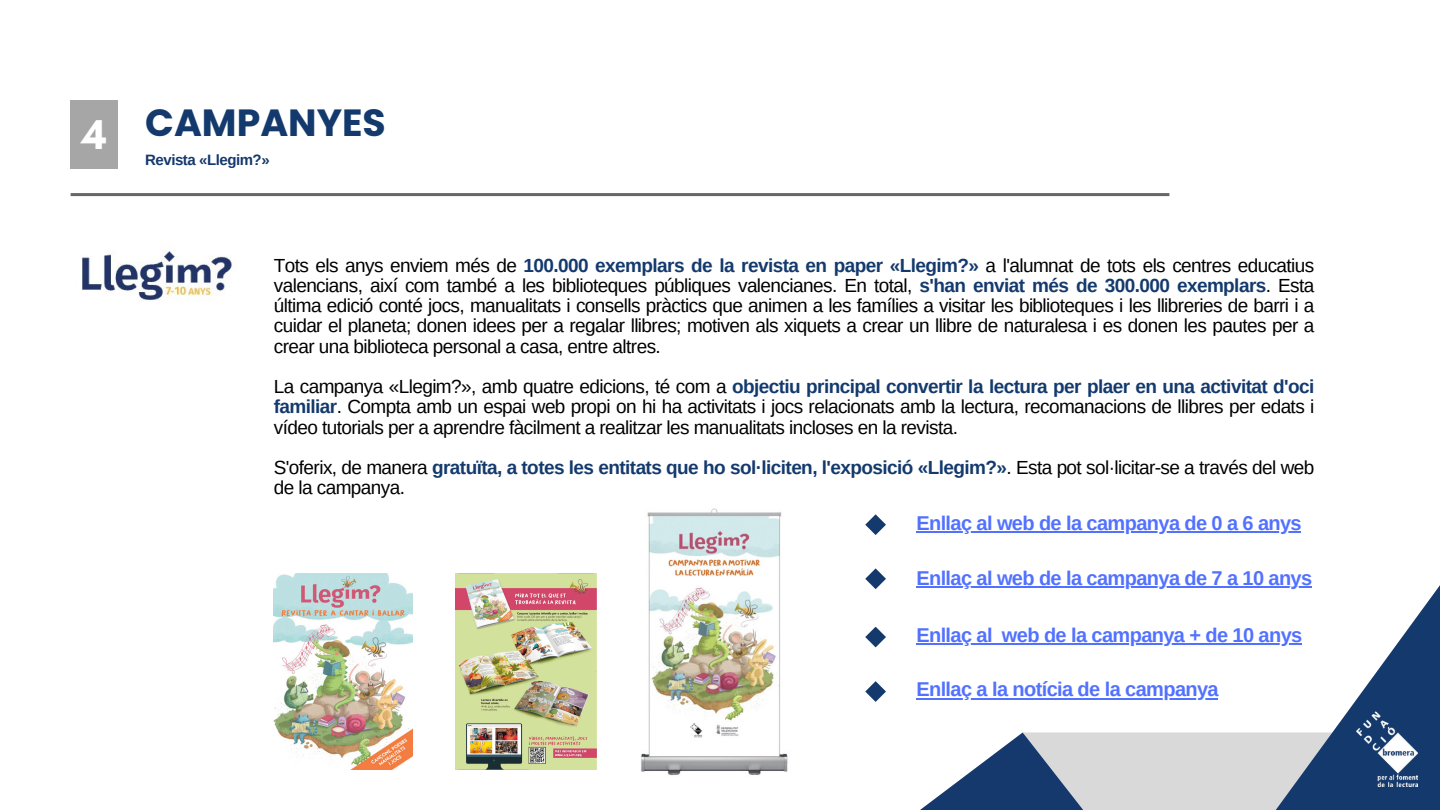
<style>
.page{position:relative;width:1440px;height:810px;background:#fff}
.page>*{position:absolute;margin:0;border:0;box-sizing:border-box;transform-origin:0 0}
.t1{font:700 42.4px "Glacial Indifference";color:#fff}
.t2{font:700 37.9px "Poppins";color:#143a6d}
.t3{font:700 20px "Arimo";letter-spacing:-.03em;color:#5271ff}
.t4{font:19px/20.2px "Arimo";letter-spacing:-.03em;color:#000;text-align:justify}
.t5{font:700 15px "Arimo";letter-spacing:-.03em;color:#15386d}
.s1{font-weight:700;color:#143a6d}
</style>
<div class="page">
<svg style="left:920px;top:732px;width:103px;height:78px"></svg>
<svg style="left:1023px;top:732px;width:159px;height:78px;fill:#d9d9d9"></svg>
<svg style="left:1182px;top:585px;width:258px;height:225px"></svg>
<img style="left:1356px;top:711px;width:62px;height:75px">
<hr style="left:71px;top:193px;width:1098px;height:3px;background:#666665">
<div style="left:71px;top:100px;width:47px;height:69px;background:#a6a6a6"></div>
<img style="left:82px;top:250px;width:150px;height:51px">
<svg style="left:865px;top:514px;width:21px;height:21px"></svg>
<svg style="left:865px;top:568px;width:21px;height:21px"></svg>
<svg style="left:865px;top:627px;width:21px;height:20px"></svg>
<img style="left:274px;top:573px;width:139px;height:197px">
<img style="left:455px;top:573px;width:141px;height:197px">
<img style="left:641px;top:508px;width:147px;height:268px">
<hr style="left:916px;top:531px;width:385px;height:2px;background:#5271ff">
<hr style="left:916px;top:587px;width:396px;height:1px;background:#5271ff">
<hr style="left:916px;top:643px;width:76px;height:2px;background:#5271ff">
<svg style="left:992px;top:643px;width:10px;height:2px"></svg>
<hr style="left:1002px;top:643px;width:300px;height:2px;background:#5271ff">
<svg style="left:865px;top:681px;width:21px;height:21px"></svg>
<hr style="left:916px;top:698px;width:302px;height:1px;background:#5271ff">
<h1 class="t1" style="left:82px;top:108px;width:27px">4</h1>
<p class="t2" style="left:145px;top:96px;width:242px">CAMPANYES</p>
<p class="t5" style="left:145px;top:151px;width:126px">Revista «Llegim?»</p>
<p class="t4" style="left:274px;top:255px;width:1042px">Tots els anys enviem més de <span class="s1">100.000 exemplars de la revista en paper «Llegim?»</span> a l'alumnat de tots els centres educatius valencians, així com també a les biblioteques públiques valencianes. En total, <span class="s1">s'han enviat més de 300.000 exemplars</span>. Esta última edició conté jocs, manualitats i consells pràctics que animen a les famílies a visitar les biblioteques i les llibreries de barri i a cuidar el planeta; donen idees per a regalar llibres; motiven als xiquets a crear un llibre de naturalesa i es donen les pautes per a crear una biblioteca personal a casa, entre altres.</p>
<p class="t4" style="left:274px;top:377px;width:1042px">La campanya «Llegim?», amb quatre edicions, té com a <span class="s1">objectiu principal convertir la lectura per plaer en una activitat d'oci familiar</span>. Compta amb un espai web propi on hi ha activitats i jocs relacionats amb la lectura, recomanacions de llibres per edats i vídeo tutorials per a aprendre fàcilment a realitzar les manualitats incloses en la revista.</p>
<p class="t4" style="left:274px;top:458px;width:1042px">S'oferix, de manera <span class="s1">gratuïta, a totes les entitats que ho sol·liciten, l'exposició «Llegim?»</span>. Esta pot sol·licitar-se a través del web de la campanya.</p>
<h3 class="t3" style="left:916px;top:511px;width:387px">Enllaç al web de la campanya de 0 a 6 anys</h3>
<h3 class="t3" style="left:916px;top:567px;width:397px">Enllaç al web de la campanya de 7 a 10 anys</h3>
<h3 class="t3" style="left:916px;top:624px;width:78px">Enllaç al</h3>
<p class="t3" style="left:1002px;top:624px;width:302px">web de la campanya + de 10 anys</p>
<p class="t3" style="left:916px;top:678px;width:304px">Enllaç a la notícia de la campanya</p>
</div>
